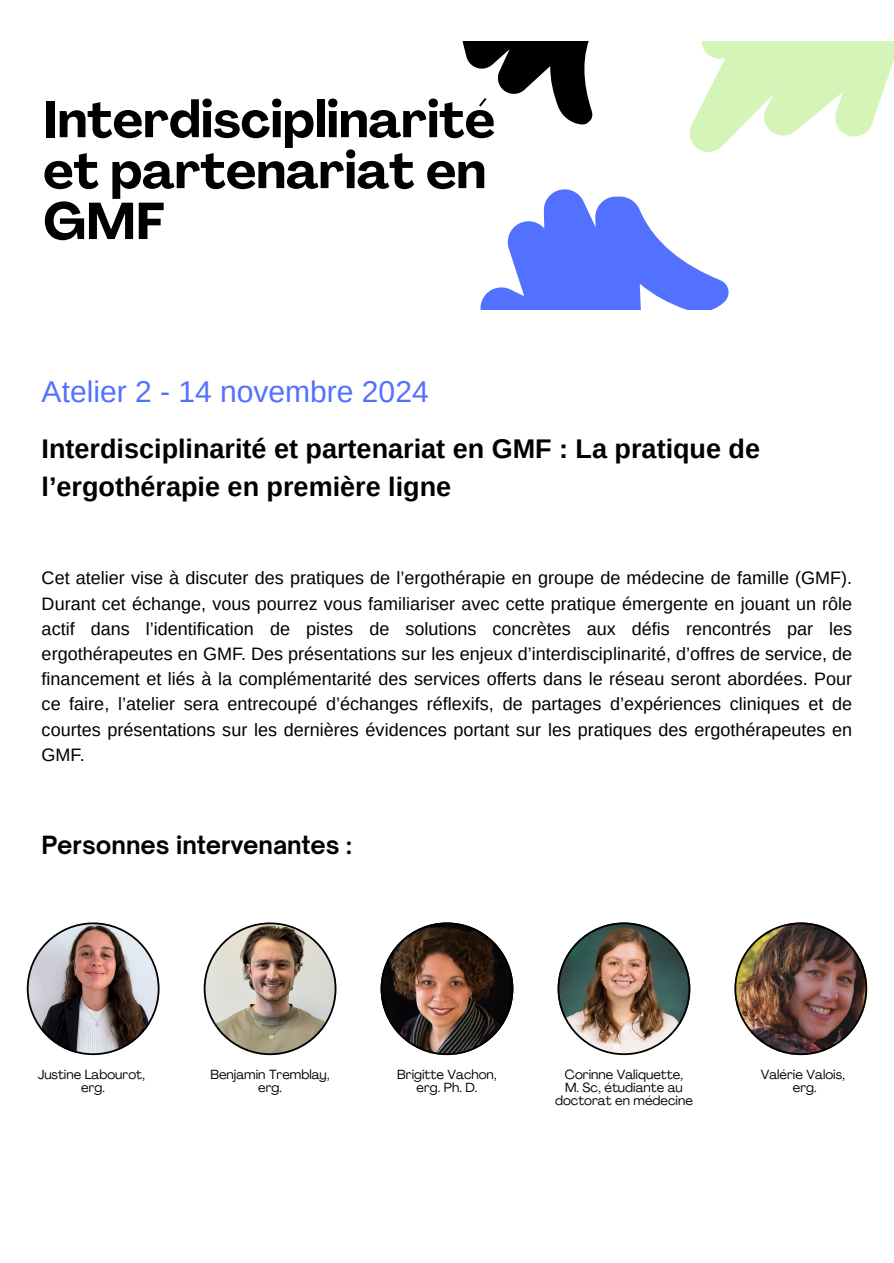
<style>
.page{position:relative;width:894px;height:1263px;background:#fff}
.page>*{position:absolute;margin:0;border:0;box-sizing:border-box;transform-origin:0 0}
.t1{font:700 51.15px/50.8px "Agrandir";color:#000}
.t2{font:30px "Arimo";color:#5271ff}
.t3{font:700 27px/38.2px "Arimo";color:#000}
.t4{font:700 24px "Open Sauce One";color:#000}
.t5{font:18px/25.2px "Arimo";color:#000;text-align:justify}
.t6{font:13.05px/12.9px "Agrandir";color:#000;text-align:center}
</style>
<div class="page">
<svg style="left:462px;top:42px;width:131px;height:83px"></svg>
<svg style="left:480px;top:189px;width:248px;height:120px"></svg>
<svg style="left:689px;top:42px;width:204px;height:110px"></svg>
<img style="left:380px;top:922px;width:133px;height:133px">
<img style="left:734px;top:922px;width:132px;height:133px">
<svg style="left:27px;top:922px;width:132px;height:133px"></svg>
<img style="left:204px;top:922px;width:132px;height:133px">
<img style="left:557px;top:922px;width:133px;height:133px">
<p class="t1" style="left:43px;top:99px;width:453px">Interdisciplinarité et partenariat en<br>GMF</p>
<h2 class="t2" style="left:42px;top:374px;width:388px">Atelier 2 - 14 novembre 2024</h2>
<h1 class="t3" style="left:42px;top:429px;width:719px">Interdisciplinarité et partenariat en GMF : La pratique de l’ergothérapie en première ligne</h1>
<p class="t5" style="left:42px;top:565px;width:811px">Cet atelier vise à discuter des pratiques de l’ergothérapie en groupe de médecine de famille (GMF).<br>Durant cet échange, vous pourrez vous familiariser avec cette pratique émergente en jouant un rôle actif dans l’identification de pistes de solutions concrètes aux défis rencontrés par les ergothérapeutes en GMF. Des présentations sur les enjeux d’interdisciplinarité, d’offres de service, de financement et liés à la complémentarité des services offerts dans le réseau seront abordées. Pour ce faire, l’atelier sera entrecoupé d’échanges réflexifs, de partages d’expériences cliniques et de courtes présentations sur les dernières évidences portant sur les pratiques des ergothérapeutes en GMF.</p>
<h3 class="t4" style="left:42px;top:830px;width:312px">Personnes intervenantes :</h3>
<p class="t6" style="left:38px;top:1070px;width:109px">Justine Labourot,</p>
<p class="t6" style="left:81px;top:1083px;width:25px">erg.</p>
<p class="t6" style="left:210px;top:1070px;width:120px">Benjamin Tremblay,</p>
<p class="t6" style="left:258px;top:1083px;width:25px">erg.</p>
<p class="t6" style="left:397px;top:1070px;width:101px">Brigitte Vachon,</p>
<p class="t6" style="left:416px;top:1083px;width:62px">erg. Ph. D.</p>
<p class="t6" style="left:564px;top:1070px;width:120px">Corinne Valiquette,</p>
<p class="t6" style="left:555px;top:1083px;width:139px">M. Sc, étudiante au doctorat en médecine</p>
<p class="t6" style="left:760px;top:1070px;width:86px">Valérie Valois,</p>
<p class="t6" style="left:792px;top:1083px;width:25px">erg.</p>
</div>
